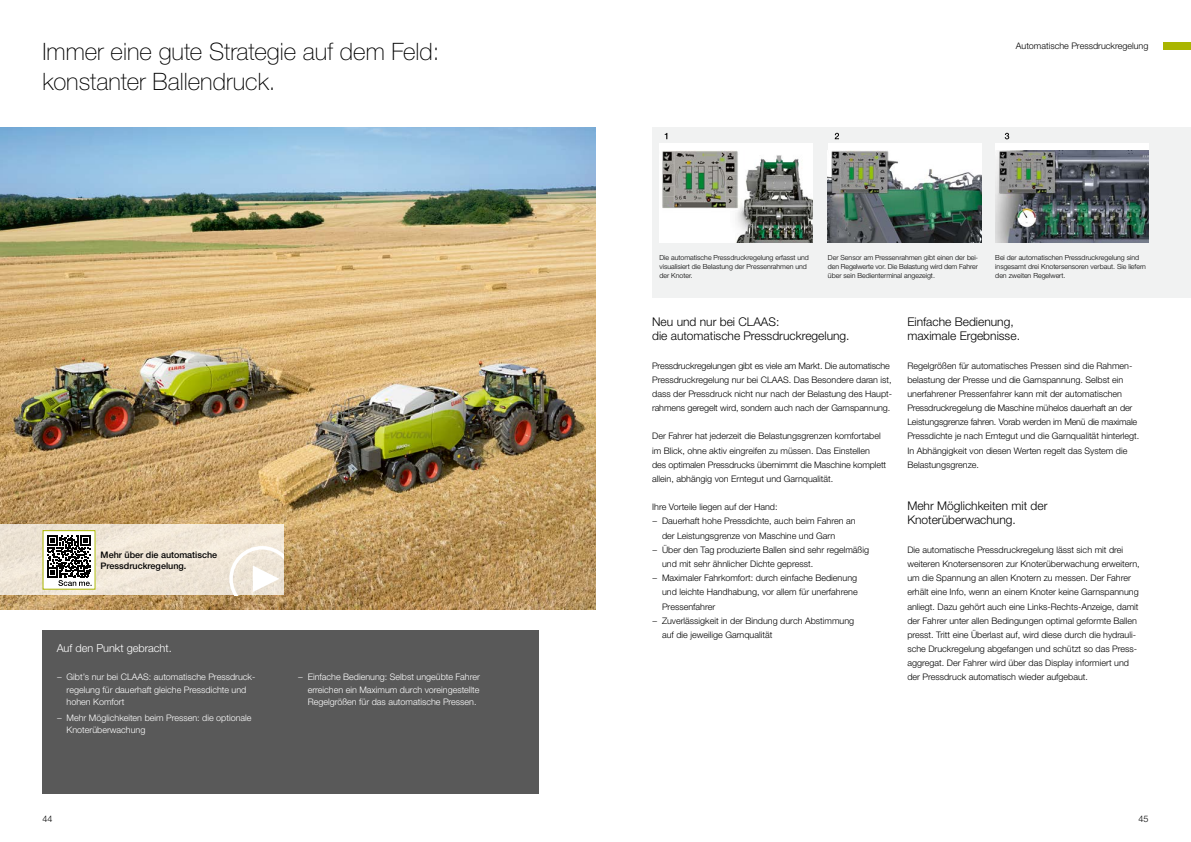
<style>
.page{position:relative;width:1191px;height:842px;background:#fff}
.page>*{position:absolute;margin:0;border:0;box-sizing:border-box;transform-origin:0 0}
.t1{font:100 24px/30px "CLAAS Helvetica Neue";color:#000}
.t2{font:300 12px/14.2px "CLAAS Helvetica Neue";color:#000}
.t3{font:300 11px "CLAAS Helvetica Neue";color:#fff}
.t4{font:300 9px/14.2px "CLAAS Helvetica Neue";color:#000}
.t5{font:300 9px/12.4px "CLAAS Helvetica Neue";color:#fff}
.t6{font:500 9px/11px "CLAAS Helvetica Neue";color:#000}
.t7{font:300 7px/9px "CLAAS Helvetica Neue";color:#000}
</style>
<div class="page">
<div style="left:1162px;top:43px;width:29px;height:7px;background:#aab500"></div>
<div style="left:652px;top:128px;width:539px;height:170px;background:#f1f2f2"></div>
<img style="left:0;top:128px;width:595px;height:481px">
<div style="left:659px;top:143px;width:153px;height:100px;background:#fff"></div>
<img style="left:662px;top:150px;width:150px;height:92px">
<div style="left:828px;top:143px;width:153px;height:100px;background:#fff"></div>
<img style="left:828px;top:150px;width:153px;height:93px">
<div style="left:995px;top:143px;width:153px;height:100px;background:#fff"></div>
<img style="left:995px;top:150px;width:153px;height:93px">
<div style="left:0;top:524px;width:283px;height:71px;background:#f0e6d8"></div>
<div style="left:43px;top:531px;width:52px;height:58px;background:#fff"></div>
<svg style="left:48px;top:535px;width:44px;height:51px"></svg>
<svg style="left:834px;top:133px;width:5px;height:6px"></svg>
<svg style="left:1004px;top:133px;width:5px;height:6px"></svg>
<svg style="left:229px;top:546px;width:54px;height:49px"></svg>
<div style="left:43px;top:630px;width:496px;height:164px;background:#595959"></div>
<h1 class="t1" style="left:43px;top:37px;width:398px">Immer eine gute Strategie auf dem Feld: konstanter Ballendruck.</h1>
<p class="t6" style="left:101px;top:549px;width:118px">Mehr über die automatische<br>Pressdruckregelung.</p>
<p class="t3" style="left:57px;top:641px;width:117px">Auf den Punkt gebracht.</p>
<p class="t4" style="left:1016px;top:39px;width:134px">Automatische Pressdruckregelung</p>
<p class="t7" style="left:659px;top:253px;width:151px">Die automatische Pressdruckregelung erfasst und visualisiert die Belastung der Pressenrahmen und der Knoter.</p>
<p class="t7" style="left:828px;top:253px;width:152px;text-align:justify">Der Sensor am Pressenrahmen gibt einen der bei&shy;den Regelwerte vor. Die Belastung wird dem Fahrer über sein Bedienterminal angezeigt.</p>
<p class="t7" style="left:995px;top:253px;width:152px">Bei der automatischen Pressdruckregelung sind insgesamt drei Knotersensoren verbaut. Sie liefern den zweiten Regelwert.</p>
<h2 class="t2" style="left:907px;top:315px;width:114px">Einfache Bedienung, maximale Ergebnisse.</h2>
<p class="t4" style="left:907px;top:358px;width:233px">Regelgrößen für automatisches Pressen sind die Rahmen&shy;belastung der Presse und die Garnspannung. Selbst ein unerfahrener Pressenfahrer kann mit der automatischen Pressdruckregelung die Maschine mühelos dauerhaft an der Leistungsgrenze fahren. Vorab werden im Menü die maximale Pressdichte je nach Erntegut und die Garnqualität hinterlegt.<br>In Abhängigkeit von diesen Werten regelt das System die Belastungsgrenze.</p>
<h2 class="t2" style="left:907px;top:499px;width:142px">Mehr Möglichkeiten mit der<br>Knoterüberwachung.</h2>
<p class="t4" style="left:907px;top:543px;width:234px">Die automatische Pressdruckregelung lässt sich mit drei weiteren Knotersensoren zur Knoterüberwachung erweitern, um die Spannung an allen Knotern zu messen. Der Fahrer erhält eine Info, wenn an einem Knoter keine Garnspannung anliegt. Dazu gehört auch eine Links-Rechts-Anzeige, damit der Fahrer unter allen Bedingungen optimal geformte Ballen presst. Tritt eine Überlast auf, wird diese durch die hydrauli&shy;sche Druckregelung abgefangen und schützt so das Press&shy;aggregat. Der Fahrer wird über das Display informiert und</p>
<h2 class="t2" style="left:652px;top:315px;width:199px">Neu und nur bei CLAAS:<br>die automatische Pressdruckregelung.</h2>
<p class="t4" style="left:652px;top:358px;width:241px">Pressdruckregelungen gibt es viele am Markt. Die automatische Pressdruckregelung nur bei CLAAS. Das Besondere daran ist, dass der Pressdruck nicht nur nach der Belastung des Haupt&shy;rahmens geregelt wird, sondern auch nach der Garnspannung.</p>
<p class="t4" style="left:652px;top:429px;width:235px">Der Fahrer hat jederzeit die Belastungsgrenzen komfortabel im Blick, ohne aktiv eingreifen zu müssen. Das Einstellen<br>des optimalen Pressdrucks übernimmt die Maschine komplett allein, abhängig von Erntegut und Garnqualität.</p>
<p class="t4" style="left:652px;top:500px;width:127px">Ihre Vorteile liegen auf der Hand:</p>
<p class="t4" style="left:652px;top:514px;width:205px">− Dauerhaft hohe Pressdichte, auch beim Fahren an</p>
<p class="t4" style="left:662px;top:528px;width:175px">der Leistungsgrenze von Maschine und Garn</p>
<p class="t4" style="left:652px;top:543px;width:218px">− Über den Tag produzierte Ballen sind sehr regelmäßig</p>
<p class="t4" style="left:662px;top:557px;width:153px">und mit sehr ähnlicher Dichte gepresst.</p>
<p class="t4" style="left:652px;top:571px;width:206px">− Maximaler Fahrkomfort: durch einfache Bedienung</p>
<p class="t4" style="left:662px;top:585px;width:197px">und leichte Handhabung, vor allem für unerfahrene</p>
<p class="t4" style="left:662px;top:599px;width:55px">Pressenfahrer</p>
<p class="t4" style="left:652px;top:614px;width:203px">− Zuverlässigkeit in der Bindung durch Abstimmung</p>
<p class="t4" style="left:662px;top:628px;width:112px">auf die jeweilige Garnqualität</p>
<p class="t5" style="left:308px;top:671px;width:174px;text-align:justify;text-indent:-10px">− Einfache Bedienung: Selbst ungeübte Fahrer erreichen ein Maximum durch voreingestellte Regelgrößen für das automatische Pressen.</p>
<p class="t5" style="left:57px;top:671px;width:199px">− Gibt’s nur bei CLAAS: automatische Pressdruck-</p>
<p class="t4" style="left:907px;top:670px;width:182px">der Pressdruck automatisch wieder aufgebaut.</p>
<p class="t5" style="left:67px;top:684px;width:181px">regelung für dauerhaft gleiche Pressdichte und hohen Komfort</p>
<p class="t5" style="left:67px;top:712px;width:186px;text-indent:-10px">− Mehr Möglichkeiten beim Pressen: die optionale<br>Knoterüberwachung</p>
<p class="t4" style="left:43px;top:812px;width:12px">44</p>
<p class="t4" style="left:1138px;top:812px;width:12px">45</p>
</div>
